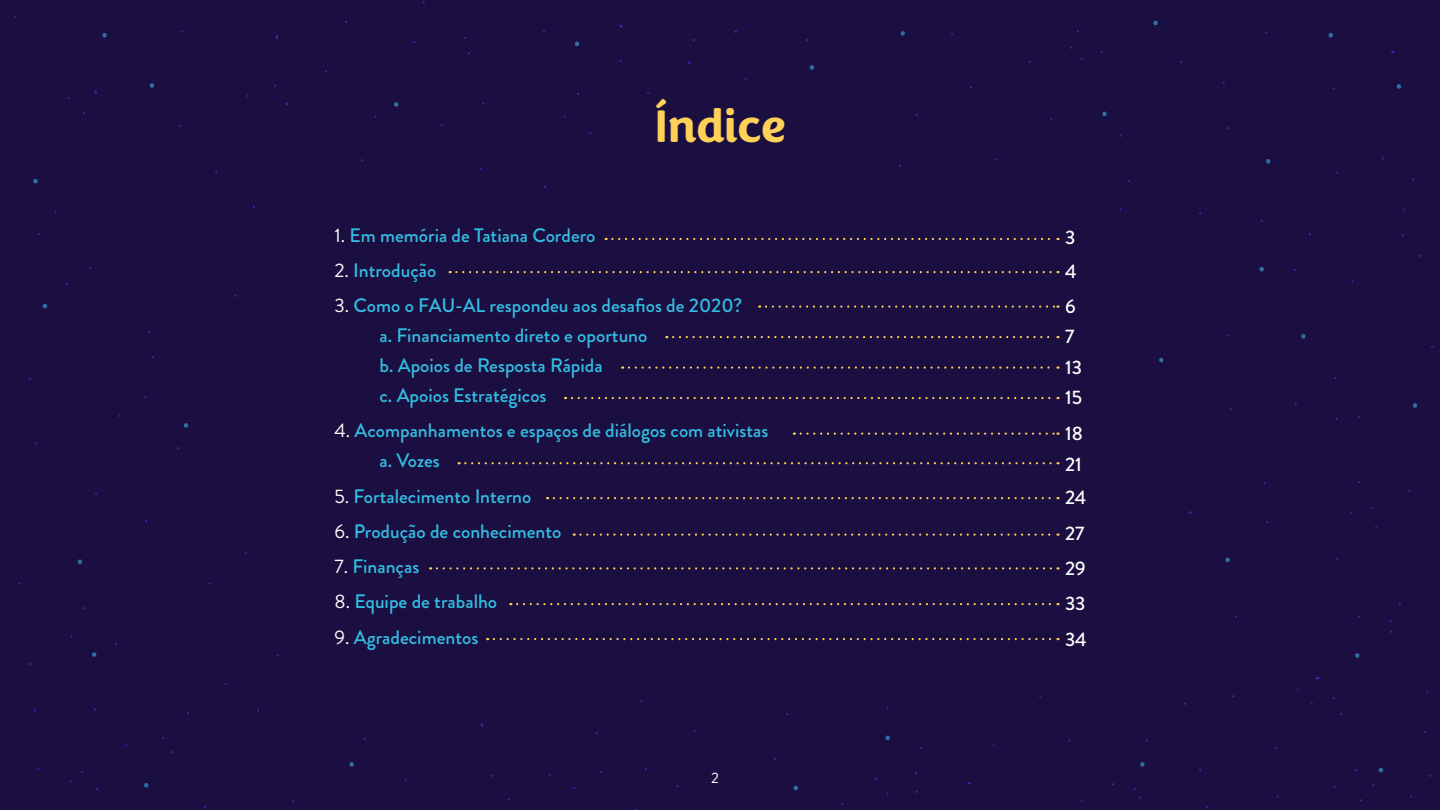
<style>
.page{position:relative;width:1440px;height:810px;background:#1a0f40}
.page>*{position:absolute;margin:0;border:0;box-sizing:border-box;transform-origin:0 0}
.t1{font:700 47.25px "Congenial";letter-spacing:-.025em;color:#ffd157}
.t2{font:500 19.5px/30px "Brandon Grotesque";color:#33bde3}
.t3{font:500 19.5px/35.5px "Brandon Grotesque";color:#fff}
.t4{font:15px "Brandon Grotesque";color:#fff}
.s1{font-weight:400;color:#fff}
</style>
<div class="page">
<svg style="left:480px;top:723px;width:4px;height:4px"></svg>
<svg style="left:1159px;top:358px;width:5px;height:4px"></svg>
<svg style="left:1259px;top:267px;width:5px;height:4px"></svg>
<svg style="left:1301px;top:334px;width:5px;height:5px"></svg>
<svg style="left:1396px;top:84px;width:5px;height:5px"></svg>
<svg style="left:1153px;top:21px;width:5px;height:4px"></svg>
<svg style="left:149px;top:83px;width:5px;height:5px"></svg>
<svg style="left:102px;top:33px;width:5px;height:5px"></svg>
<svg style="left:42px;top:304px;width:5px;height:4px"></svg>
<svg style="left:184px;top:423px;width:5px;height:5px"></svg>
<svg style="left:77px;top:559px;width:5px;height:5px"></svg>
<svg style="left:92px;top:652px;width:5px;height:5px"></svg>
<svg style="left:349px;top:762px;width:5px;height:5px"></svg>
<svg style="left:885px;top:736px;width:5px;height:4px"></svg>
<svg style="left:793px;top:786px;width:5px;height:4px"></svg>
<svg style="left:1140px;top:762px;width:5px;height:5px"></svg>
<svg style="left:1378px;top:768px;width:5px;height:4px"></svg>
<svg style="left:1355px;top:653px;width:5px;height:5px"></svg>
<svg style="left:1225px;top:558px;width:5px;height:4px"></svg>
<svg style="left:1413px;top:403px;width:5px;height:5px"></svg>
<svg style="left:809px;top:65px;width:5px;height:5px"></svg>
<svg style="left:575px;top:42px;width:5px;height:4px"></svg>
<svg style="left:394px;top:102px;width:5px;height:5px"></svg>
<svg style="left:900px;top:31px;width:5px;height:5px"></svg>
<svg style="left:1102px;top:112px;width:5px;height:4px"></svg>
<svg style="left:1266px;top:159px;width:5px;height:5px"></svg>
<svg style="left:1328px;top:33px;width:5px;height:5px"></svg>
<svg style="left:33px;top:179px;width:5px;height:4px"></svg>
<svg style="left:144px;top:783px;width:5px;height:4px"></svg>
<svg style="left:606px;top:238px;width:453px;height:2px"></svg>
<svg style="left:450px;top:271px;width:602px;height:2px"></svg>
<svg style="left:437px;top:567px;width:615px;height:3px"></svg>
<svg style="left:517px;top:603px;width:534px;height:2px"></svg>
<svg style="left:494px;top:638px;width:558px;height:2px"></svg>
<svg style="left:554px;top:497px;width:505px;height:2px"></svg>
<svg style="left:574px;top:533px;width:485px;height:3px"></svg>
<svg style="left:766px;top:305px;width:293px;height:3px"></svg>
<svg style="left:673px;top:336px;width:386px;height:2px"></svg>
<svg style="left:629px;top:366px;width:430px;height:3px"></svg>
<svg style="left:572px;top:397px;width:487px;height:2px"></svg>
<svg style="left:801px;top:433px;width:258px;height:2px"></svg>
<svg style="left:459px;top:462px;width:593px;height:2px"></svg>
<h1 class="t1" style="left:654px;top:96px;width:133px">Índice</h1>
<p class="t2" style="left:334px;top:220px;width:263px"><span class="s1">1.</span> Em memória de Tatiana Cordero</p>
<p class="t2" style="left:334px;top:256px;width:103px"><span class="s1">2.</span> Introdução</p>
<p class="t2" style="left:380px;top:291px;width:365px;text-indent:-45px"><span class="s1">3.</span> Como o FAU-AL respondeu aos desafios de 2020? a. Financiamento direto e oportuno<br>b. Apoios de Resposta Rápida<br>c. Apoios Estratégicos</p>
<p class="t2" style="left:380px;top:416px;width:390px;text-indent:-45px"><span class="s1">4.</span> Acompanhamentos e espaços de diálogos com ativistas a. Vozes</p>
<p class="t2" style="left:334px;top:481px;width:198px"><span class="s1">5.</span> Fortalecimento Interno</p>
<p class="t2" style="left:334px;top:517px;width:228px"><span class="s1">6.</span> Produção de conhecimento</p>
<p class="t2" style="left:334px;top:552px;width:86px"><span class="s1">7.</span> Finanças</p>
<p class="t2" style="left:334px;top:587px;width:164px"><span class="s1">8.</span> Equipe de trabalho</p>
<p class="t2" style="left:334px;top:622px;width:145px"><span class="s1">9.</span> Agradecimentos</p>
<p class="t4" style="left:711px;top:768px;width:9px">2</p>
<p class="t3" style="left:1065px;top:220px;width:13px;line-height:34.5px;text-align:justify">3<br>4<br>6</p>
<p class="t3" style="left:1065px;top:322px;width:19px;line-height:30.5px">7<br>13<br>15</p>
<p class="t3" style="left:1065px;top:418px;width:19px;line-height:30.7px">18<br>21</p>
<p class="t3" style="left:1065px;top:480px;width:23px">24<br>27<br>29<br>33<br>34</p>
</div>
